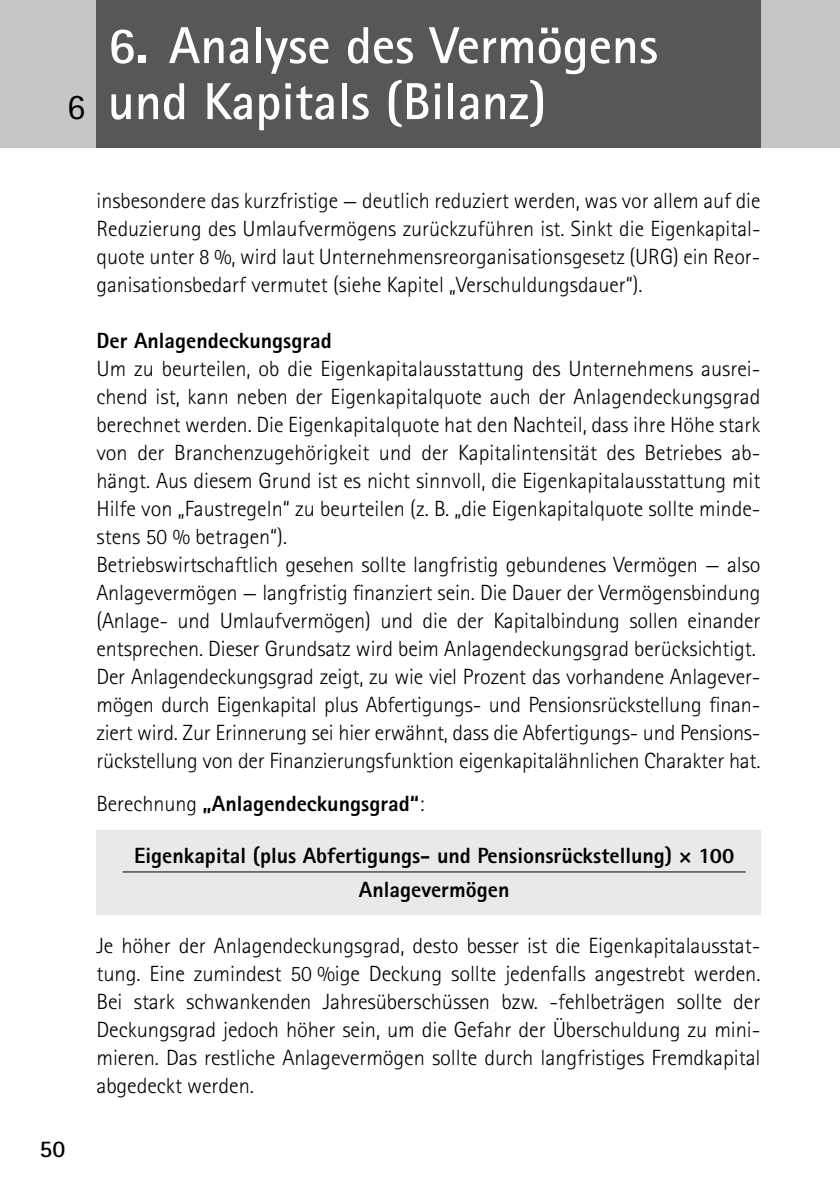
<style>
.page{position:relative;width:840px;height:1191px;background:#fff}
.page>*{position:absolute;margin:0;border:0;box-sizing:border-box;transform-origin:0 0}
.t1{font:700 52px/56px "Rotis Sans Serif Std";color:#fff}
.t2{font:36px "Rotis Sans Serif Std";color:#000}
.t3{font:700 24px "Rotis Sans Serif Std";color:#000}
.t4{font:300 22px/28px "Rotis Sans Serif Std";letter-spacing:-.005em;color:#000;text-align:justify}
.t5{font:800 22px/33.6px "Rotis Sans Serif Std";color:#000;text-align:center}
.s1{font-weight:300}
</style>
<div class="page">
<div style="left:0;top:0;width:839px;height:147px;background:#c6c6c6"></div>
<div style="left:96px;top:0;width:664px;height:147px;background:#575756"></div>
<div style="left:96px;top:829px;width:664px;height:85px;background:#e9e9e9"></div>
<hr style="left:123px;top:871px;width:622px;height:1px;background:#000">
<h2 class="t2" style="left:67px;top:86px;width:20px">6</h2>
<h1 class="t1" style="left:108px;top:16px;width:551px">6. Analyse des Vermögens und Kapitals (Bilanz)</h1>
<p class="t3" style="left:40px;top:1133px;width:27px">50</p>
<p class="t4" style="left:96px;top:187px;width:665px">insbesondere das kurzfristige — deutlich reduziert werden, was vor allem auf die Reduzierung des Umlaufvermögens zurückzuführen ist. Sinkt die Eigenkapital&shy;quote unter 8 %, wird laut Unternehmensreorganisationsgesetz (URG) ein Reor&shy;ganisationsbedarf vermutet (siehe Kapitel „Verschuldungsdauer“).</p>
<p class="t5" style="left:96px;top:323px;width:237px">Der Anlagendeckungsgrad</p>
<p class="t4" style="left:96px;top:355px;width:665px;text-align:left">Um zu beurteilen, ob die Eigenkapitalausstattung des Unternehmens ausrei&shy;chend ist, kann neben der Eigenkapitalquote auch der Anlagendeckungsgrad berechnet werden. Die Eigenkapitalquote hat den Nachteil, dass ihre Höhe stark von der Branchenzugehörigkeit und der Kapitalintensität des Betriebes ab&shy;hängt. Aus diesem Grund ist es nicht sinnvoll, die Eigenkapitalausstattung mit Hilfe von „Faustregeln“ zu beurteilen (z. B. „die Eigenkapitalquote sollte minde&shy;stens 50 % betragen“).<br>Betriebswirtschaftlich gesehen sollte langfristig gebundenes Vermögen — also Anlagevermögen — langfristig finanziert sein. Die Dauer der Vermögensbindung (Anlage- und Umlaufvermögen) und die der Kapitalbindung sollen einander entsprechen. Dieser Grundsatz wird beim Anlagendeckungsgrad berücksichtigt.<br>Der Anlagendeckungsgrad zeigt, zu wie viel Prozent das vorhandene Anlagever&shy;mögen durch Eigenkapital plus Abfertigungs- und Pensionsrückstellung finan&shy;ziert wird. Zur Erinnerung sei hier erwähnt, dass die Abfertigungs- und Pensions&shy;rückstellung von der Finanzierungsfunktion eigenkapitalähnlichen Charakter hat.</p>
<p class="t5" style="left:96px;top:786px;width:329px"><span class="s1">Berechnung</span> „Anlagendeckungsgrad“<span class="s1">:</span></p>
<p class="t5" style="left:134px;top:838px;width:601px">Eigenkapital (plus Abfertigungs- und Pensionsrückstellung) × 100<br>Anlagevermögen</p>
<p class="t4" style="left:96px;top:931px;width:665px">Je höher der Anlagendeckungsgrad, desto besser ist die Eigenkapitalausstat&shy;tung. Eine zumindest 50 %ige Deckung sollte jedenfalls angestrebt werden.<br>Bei stark schwankenden Jahresüberschüssen bzw. -fehlbeträgen sollte der Deckungsgrad jedoch höher sein, um die Gefahr der Überschuldung zu mini&shy;mieren. Das restliche Anlagevermögen sollte durch langfristiges Fremdkapital abgedeckt werden.</p>
</div>
